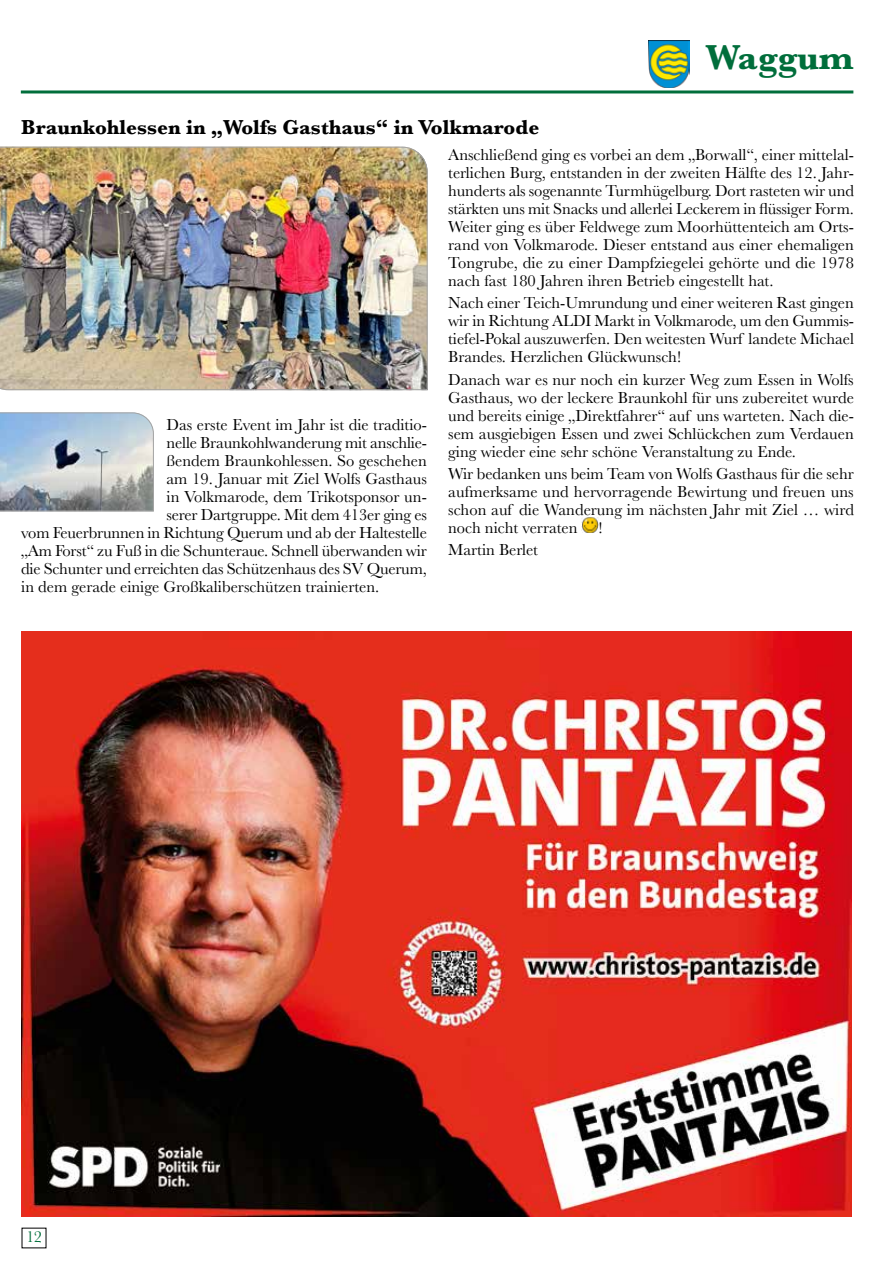
<style>
.page{position:relative;width:893px;height:1263px;background:#fff}
.page>*{position:absolute;margin:0;border:0;box-sizing:border-box;transform-origin:0 0}
.t1{font:700 36px "Baskerville";color:#006e3b}
.t2{font:700 21px "Baskerville";color:#000}
.t3{font:16.5px/18px "Baskerville";color:#000;text-align:justify}
.t4{font:16.5px "Baskerville";color:#006e3b}
</style>
<div class="page">
<hr style="left:21px;top:90px;width:832px;height:3px;background:#006e3b">
<img style="left:648px;top:40px;width:42px;height:47px">
<img style="left:582px;top:517px;width:16px;height:16px">
<img style="left:0;top:146px;width:428px;height:245px">
<svg style="left:0;top:412px;width:154px;height:100px;background:#aab8c3"></svg>
<img style="left:21px;top:631px;width:831px;height:585px">
<p class="t2" style="left:21px;top:112px;width:519px">Braunkohlessen in „Wolfs Gasthaus“ in Volkmarode</p>
<h1 class="t1" style="left:706px;top:33px;width:149px">Waggum</h1>
<p class="t3" style="left:167px;top:416px;width:262px">Das erste Event im Jahr ist die traditio-</p>
<p class="t3" style="left:167px;top:434px;width:262px">nelle Braunkohlwanderung mit anschlie-</p>
<p class="t3" style="left:167px;top:452px;width:262px">ßendem Braunkohlessen. So geschehen</p>
<p class="t3" style="left:167px;top:470px;width:262px">am 19. Januar mit Ziel Wolfs Gasthaus</p>
<p class="t3" style="left:167px;top:488px;width:262px">in Volkmarode, dem Trikotsponsor un-</p>
<p class="t3" style="left:167px;top:506px;width:262px">serer Dartgruppe. Mit dem 413er ging es</p>
<p class="t3" style="left:21px;top:524px;width:407px">vom Feuerbrunnen in Richtung Querum und ab der Haltestelle</p>
<p class="t3" style="left:21px;top:542px;width:407px">„Am Forst“ zu Fuß in die Schunteraue. Schnell überwanden wir</p>
<p class="t3" style="left:21px;top:560px;width:407px">die Schunter und erreichten das Schützenhaus des SV Querum,</p>
<p class="t3" style="left:21px;top:578px;width:360px">in dem gerade einige Großkaliberschützen trainierten.</p>
<p class="t3" style="left:448px;top:146px;width:407px">Anschließend ging es vorbei an dem „Borwall“, einer mittelal&shy;terlichen Burg, entstanden in der zweiten Hälfte des 12. Jahr&shy;hunderts als sogenannte Turmhügelburg. Dort rasteten wir und stärkten uns mit Snacks und allerlei Leckerem in flüssiger Form.<br>Weiter ging es über Feldwege zum Moorhüttenteich am Orts&shy;rand von Volkmarode. Dieser entstand aus einer ehemaligen Tongrube, die zu einer Dampfziegelei gehörte und die 1978 nach fast 180 Jahren ihren Betrieb eingestellt hat.</p>
<p class="t3" style="left:448px;top:294px;width:407px">Nach einer Teich-Umrundung und einer weiteren Rast gingen wir in Richtung ALDI Markt in Volkmarode, um den Gummis&shy;tiefel-Pokal auszuwerfen. Den weitesten Wurf landete Michael Brandes. Herzlichen Glückwunsch!</p>
<p class="t3" style="left:448px;top:371px;width:407px">Danach war es nur noch ein kurzer Weg zum Essen in Wolfs Gasthaus, wo der leckere Braunkohl für uns zubereitet wurde und bereits einige „Direktfahrer“ auf uns warteten. Nach die&shy;sem ausgiebigen Essen und zwei Schlückchen zum Verdauen ging wieder eine sehr schöne Veranstaltung zu Ende.</p>
<p class="t3" style="left:448px;top:465px;width:407px">Wir bedanken uns beim Team von Wolfs Gasthaus für die sehr aufmerksame und hervorragende Bewirtung und freuen uns schon auf die Wanderung im nächsten Jahr mit Ziel … wird noch nicht verraten</p>
<p class="t3" style="left:598px;top:519px;width:6px">!</p>
<p class="t3" style="left:448px;top:541px;width:91px">Martin Berlet</p>
<p class="t4" style="left:26px;top:1226px;width:17px">12</p>
</div>
